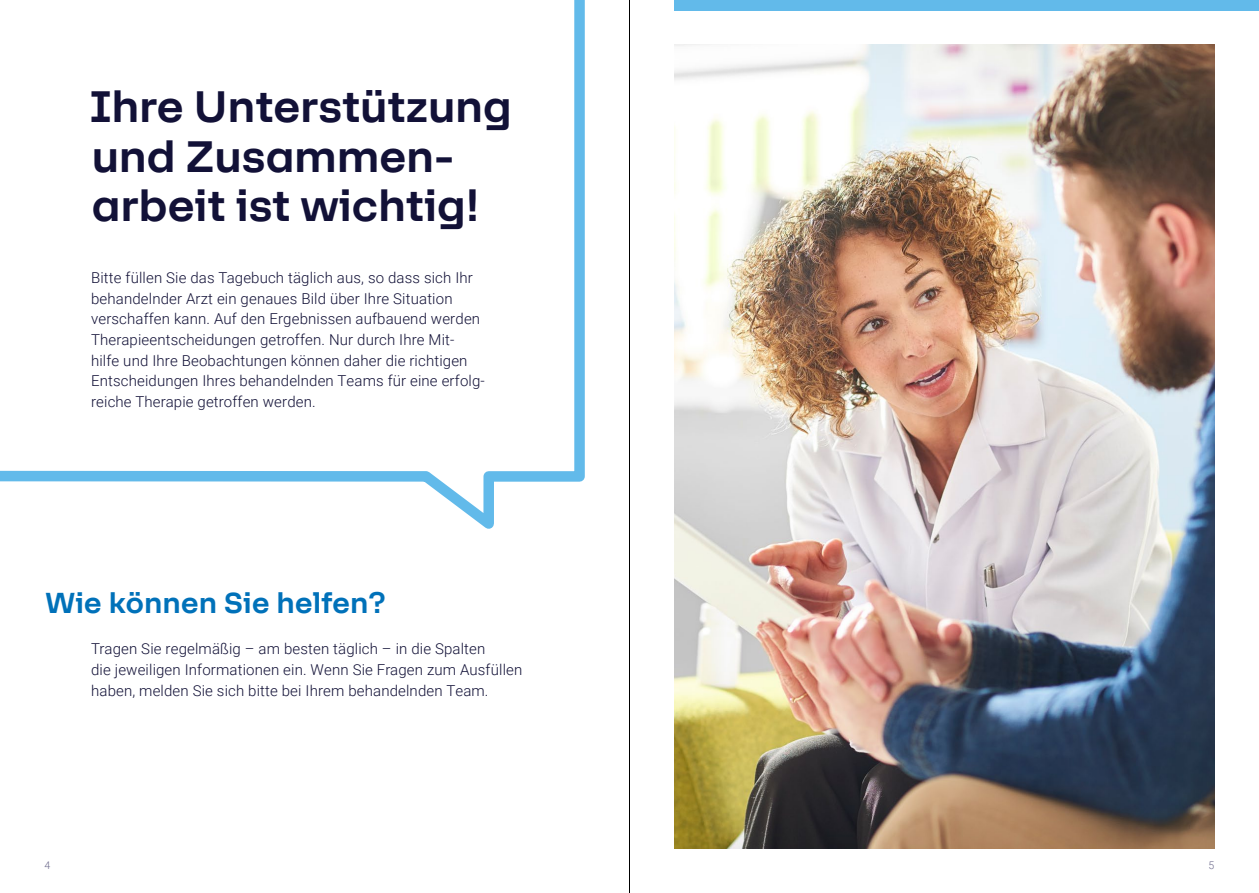
<style>
.page{position:relative;width:1259px;height:893px;background:#fff}
.page>*{position:absolute;margin:0;border:0;box-sizing:border-box;transform-origin:0 0}
.t1{font:700 48px/49.5px "F37 Lineca";letter-spacing:-.01em;color:#121137}
.t2{font:700 31.5px "F37 Lineca";letter-spacing:-.005em;color:#0071b9}
.t3{font:300 15px/20.7px "Roboto";letter-spacing:.01em;color:#121137}
.t4{font:300 10.5px "Roboto";color:#6c698b}
</style>
<div class="page">
<div style="left:674px;top:0;width:585px;height:11px;background:#62baea"></div>
<img style="left:674px;top:45px;width:540px;height:803px">
<svg style="left:0;top:0;width:585px;height:529px"></svg>
<hr style="left:629px;top:0;width:1px;height:893px;background:#000">
<h1 class="t1" style="left:89px;top:81px;width:424px">Ihre Unterstützung und Zusammen&shy;arbeit ist wichtig!</h1>
<p class="t3" style="left:91px;top:267px;width:395px">Bitte füllen Sie das Tagebuch täglich aus, so dass sich Ihr behandelnder Arzt ein genaues Bild über Ihre Situation verschaffen kann. Auf den Ergebnissen aufbauend werden Therapieentscheidungen getroffen. Nur durch Ihre Mit&shy;hilfe und Ihre Beobachtungen können daher die richtigen Entscheidungen Ihres behandelnden Teams für eine erfolg&shy;reiche Therapie getroffen werden.</p>
<h2 class="t2" style="left:45px;top:584px;width:342px">Wie können Sie helfen?</h2>
<p class="t3" style="left:91px;top:638px;width:433px">Tragen Sie regelmäßig – am besten täglich – in die Spalten<br>die jeweiligen Informationen ein. Wenn Sie Fragen zum Ausfüllen haben, melden Sie sich bitte bei Ihrem behandelnden Team.</p>
<p class="t4" style="left:45px;top:858px;width:7px">4</p>
<p class="t4" style="left:1208px;top:858px;width:7px">5</p>
</div>
